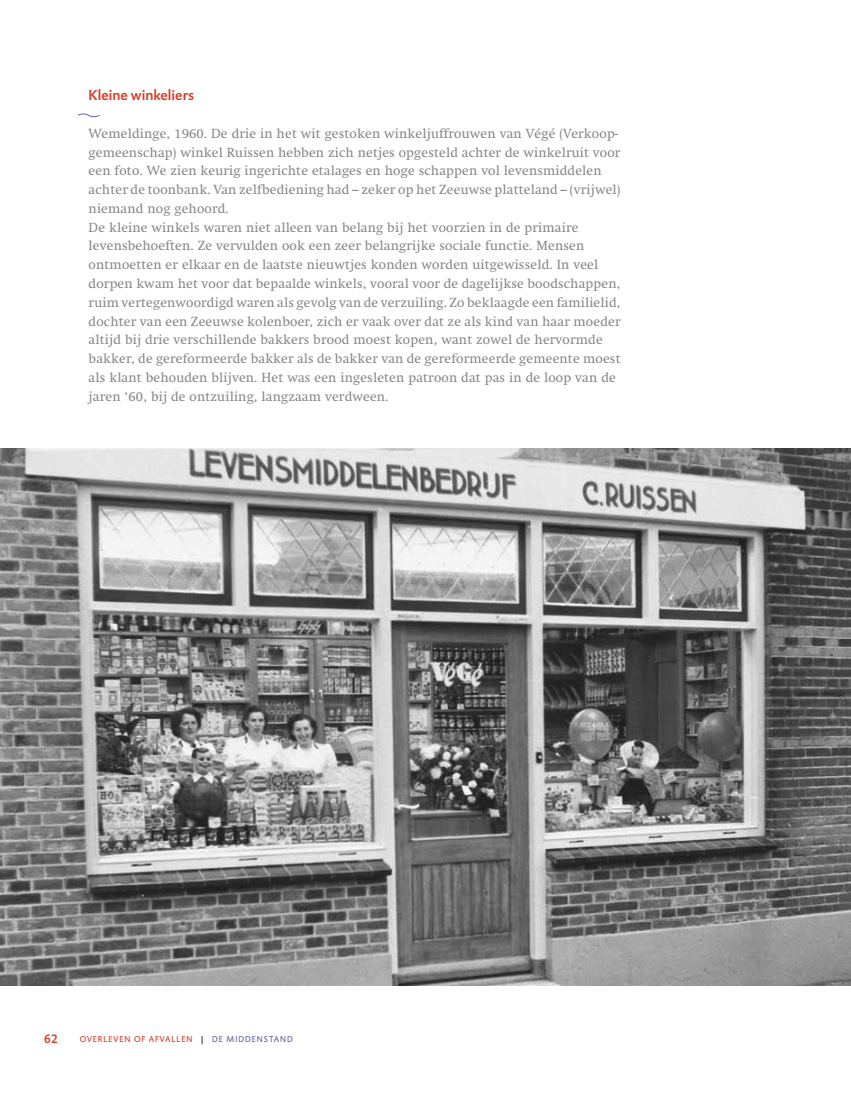
<style>
.page{position:relative;width:851px;height:1099px;background:#fff}
.page>*{position:absolute;margin:0;border:0;box-sizing:border-box;transform-origin:0 0}
.t1{font:500 15px "DTL Caspari T";color:#d63d28}
.t2{font:13.12px/18.8px "Swift";letter-spacing:.015em;color:#878787}
.t3{font:500 12.5px "DTL Caspari T";color:#d63d28}
.t4{font:8.75px "DTL Caspari T";letter-spacing:.1em;color:#d63d28}
.s1{color:#000}
.s2{color:#6565a4}
</style>
<div class="page">
<img style="left:0;top:449px;width:850px;height:536px">
<svg style="left:78px;top:113px;width:22px;height:5px"></svg>
<p class="t1" style="left:89px;top:86px;width:107px">Kleine winkeliers</p>
<p class="t2" style="left:89px;top:124px;width:533px">Wemeldinge, 1960. De drie in het wit gestoken winkeljuffrouwen van Végé (Verkoop&shy;gemeenschap) winkel Ruissen hebben zich netjes opgesteld achter de winkelruit voor een foto. We zien keurig ingerichte etalages en hoge schappen vol levensmiddelen achter de toonbank. Van zelfbediening had – zeker op het Zeeuwse platteland – (vrijwel) niemand nog gehoord.<br>De kleine winkels waren niet alleen van belang bij het voorzien in de primaire levensbehoeften. Ze vervulden ook een zeer belangrijke sociale functie. Mensen ontmoetten er elkaar en de laatste nieuwtjes konden worden uitgewisseld. In veel dorpen kwam het voor dat bepaalde winkels, vooral voor de dagelijkse boodschappen, ruim vertegenwoordigd waren als gevolg van de verzuiling. Zo beklaagde een familielid, dochter van een Zeeuwse kolenboer, zich er vaak over dat ze als kind van haar moeder altijd bij drie verschillende bakkers brood moest kopen, want zowel de hervormde bakker, de gereformeerde bakker als de bakker van de gereformeerde gemeente moest als klant behouden blijven. Het was een ingesleten patroon dat pas in de loop van de jaren ‘60, bij de ontzuiling, langzaam verdween.</p>
<p class="t3" style="left:44px;top:1030px;width:15px">62</p>
<p class="t4" style="left:80px;top:1033px;width:214px">OVERLEVEN OF AFVALLEN <span class="s1">|</span> <span class="s2">DE MIDDENSTAND</span></p>
</div>
